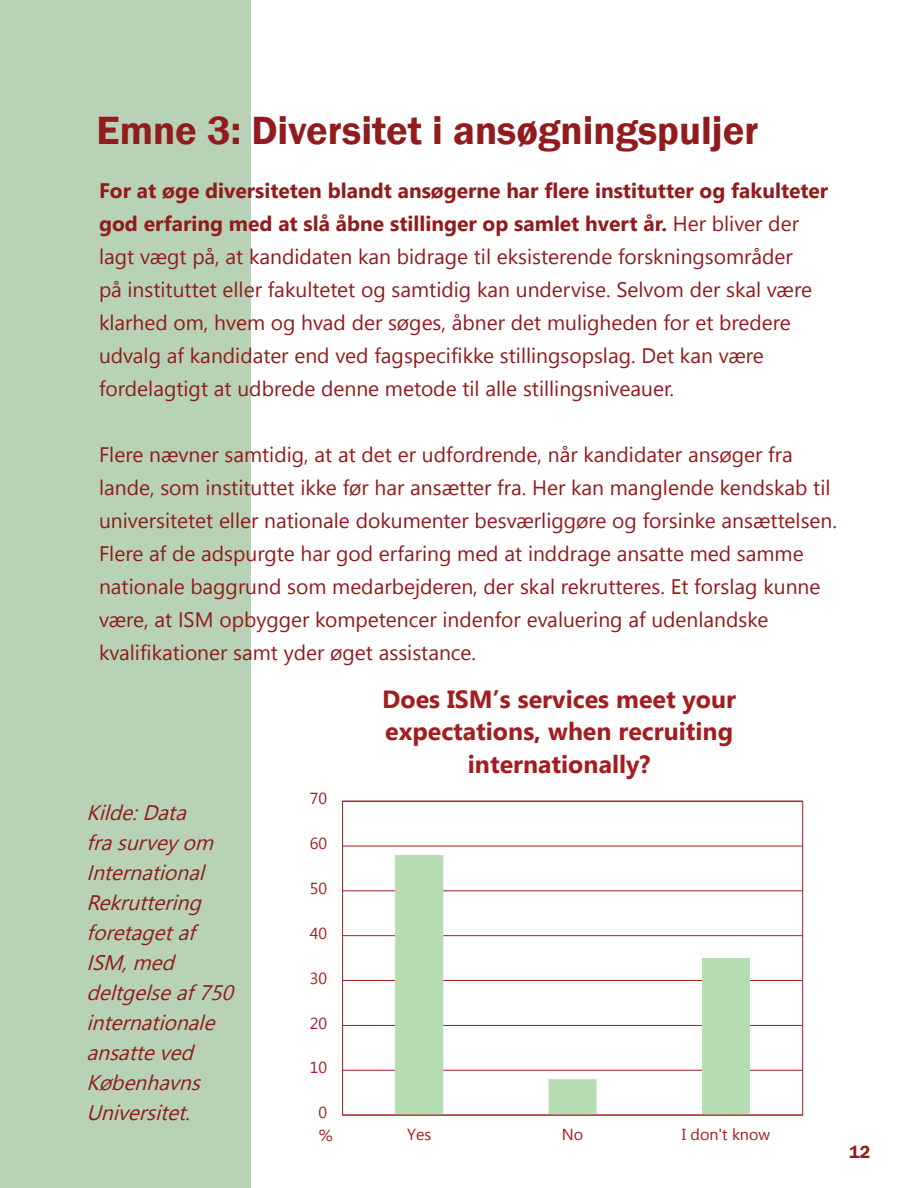
<style>
.page{position:relative;width:918px;height:1188px;background:#fff}
.page>*{position:absolute;margin:0;border:0;box-sizing:border-box;transform-origin:0 0}
.t1{font:600 40.5px "Franklin Gothic";color:#911b1d}
.t2{font:700 24.75px/32.5px "Microsoft New Tai Lue";color:#a31d20;text-align:center}
.t3{font:21px/33px "Nirmala UI";color:#911b1d}
.t4{font:italic 21px/30px "Nirmala UI";color:#911b1d}
.t5{font:600 18px "Franklin Gothic";color:#921c1e}
.t6{font:16.05px "Microsoft New Tai Lue";color:#a31d20}
.t7{font:16.05px "Microsoft New Tai Lue";color:#a31d20;scale:1.08 1}
.s1{font-weight:700}
</style>
<div class="page">
<div style="left:0;top:0;width:250px;height:1188px;background:#b7d2b6"></div>
<hr style="left:343px;top:1070px;width:460px;height:1px;background:#a31d20">
<hr style="left:343px;top:1025px;width:460px;height:1px;background:#a31d20">
<hr style="left:343px;top:980px;width:460px;height:1px;background:#a31d20">
<hr style="left:343px;top:935px;width:460px;height:1px;background:#a31d20">
<hr style="left:343px;top:890px;width:460px;height:1px;background:#a31d20">
<hr style="left:343px;top:846px;width:460px;height:1px;background:#a31d20">
<svg style="left:395px;top:855px;width:355px;height:260px"></svg>
<hr style="left:343px;top:1115px;width:460px;height:1px;background:#a31d20">
<h1 class="t1" style="left:97px;top:105px;width:663px">Emne 3: Diversitet i ansøgningspuljer</h1>
<p class="t3" style="left:99px;top:173px;width:731px"><span class="s1">For at øge diversiteten blandt ansøgerne har flere institutter og fakulteter god erfaring med at slå åbne stillinger op samlet hvert år.</span> Her bliver der lagt vægt på, at kandidaten kan bidrage til eksisterende forskningsområder<br>på instituttet eller fakultetet og samtidig kan undervise. Selvom der skal være klarhed om, hvem og hvad der søges, åbner det muligheden for et bredere udvalg af kandidater end ved fagspecifikke stillingsopslag. Det kan være fordelagtigt at udbrede denne metode til alle stillingsniveauer.</p>
<p class="t3" style="left:99px;top:437px;width:739px">Flere nævner samtidig, at at det er udfordrende, når kandidater ansøger fra lande, som instituttet ikke før har ansætter fra. Her kan manglende kendskab til universitetet eller nationale dokumenter besværliggøre og forsinke ansættelsen.<br>Flere af de adspurgte har god erfaring med at inddrage ansatte med samme nationale baggrund som medarbejderen, der skal rekrutteres. Et forslag kunne være, at ISM opbygger kompetencer indenfor evaluering af udenlandske kvalifikationer samt yder øget assistance.</p>
<p class="t4" style="left:86px;top:796px;width:156px">Kilde:Data frasurveyom<br>International<br>Rekruttering foretagetaf<br>ISM,med deltgelseaf750 internationale ansatteved<br>Københavns<br>Universitet.</p>
<p class="t6" style="left:310px;top:789px;width:19px">70</p>
<p class="t6" style="left:310px;top:834px;width:19px">60</p>
<p class="t6" style="left:310px;top:879px;width:19px">50</p>
<p class="t6" style="left:310px;top:924px;width:19px">40</p>
<p class="t6" style="left:310px;top:969px;width:19px">30</p>
<p class="t6" style="left:310px;top:1014px;width:19px">20</p>
<p class="t6" style="left:310px;top:1059px;width:19px">10</p>
<p class="t6" style="left:318px;top:1103px;width:10px">0</p>
<p class="t7" style="left:319px;top:1126px;width:15px">%</p>
<p class="t2" style="left:382px;top:685px;width:356px">Does ISM’s services meet your expectations, when recruiting internationally?</p>
<p class="t6" style="left:407px;top:1125px;width:26px">Yes</p>
<p class="t6" style="left:562px;top:1125px;width:23px">No</p>
<p class="t6" style="left:682px;top:1125px;width:90px">I don't know</p>
<p class="t5" style="left:849px;top:1141px;width:23px">12</p>
</div>
